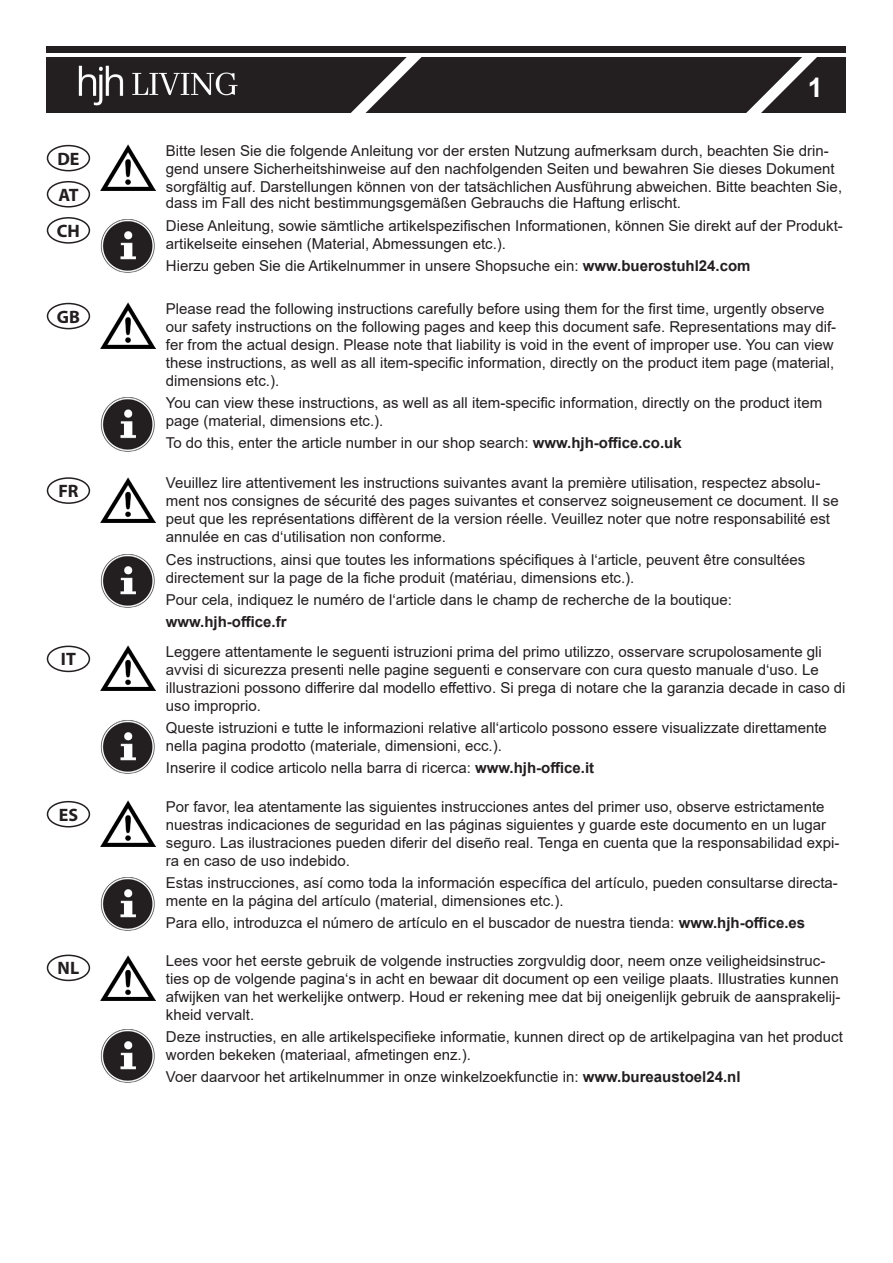
<style>
.page{position:relative;width:893px;height:1263px;background:#fff}
.page>*{position:absolute;margin:0;border:0;box-sizing:border-box;transform-origin:0 0}
.t1{font:700 27px "Arial";color:#fff}
.t2{font:700 18px "Myriad Pro";color:#231f20}
.Standardtext{font:15px/18px "Arial";color:#231f20}
.Standardtext-2{font:700 15px "Arial";color:#231f20}
.s1{font-weight:700}
</style>
<div class="page">
<img style="left:100px;top:219px;width:55px;height:54px">
<div style="left:47px;top:181px;width:43px;height:27px;border:2px solid #231f20;border-radius:50%"></div>
<div style="left:47px;top:217px;width:43px;height:27px;border:2px solid #231f20;border-radius:50%"></div>
<div style="left:47px;top:145px;width:43px;height:26px;border:2px solid #231f20;border-radius:50%"></div>
<div style="left:47px;top:303px;width:43px;height:26px;border:2px solid #231f20;border-radius:50%"></div>
<img style="left:100px;top:397px;width:55px;height:55px">
<div style="left:47px;top:477px;width:43px;height:27px;border:2px solid #231f20;border-radius:50%"></div>
<img style="left:100px;top:554px;width:55px;height:53px">
<div style="left:47px;top:954px;width:43px;height:27px;border:2px solid #231f20;border-radius:50%"></div>
<img style="left:100px;top:1029px;width:55px;height:54px">
<img style="left:100px;top:955px;width:56px;height:45px">
<div style="left:47px;top:646px;width:43px;height:26px;border:2px solid #231f20;border-radius:50%"></div>
<img style="left:100px;top:720px;width:55px;height:54px">
<img style="left:100px;top:646px;width:56px;height:45px">
<div style="left:47px;top:801px;width:43px;height:26px;border:2px solid #231f20;border-radius:50%"></div>
<img style="left:100px;top:877px;width:55px;height:54px">
<img style="left:100px;top:801px;width:56px;height:45px">
<img style="left:100px;top:477px;width:56px;height:46px">
<img style="left:100px;top:303px;width:56px;height:45px">
<img style="left:100px;top:145px;width:56px;height:45px">
<div style="left:47px;top:57px;width:799px;height:55px;background:#231f20"></div>
<svg style="left:338px;top:46px;width:96px;height:67px"></svg>
<svg style="left:733px;top:46px;width:96px;height:67px"></svg>
<div style="left:47px;top:47px;width:799px;height:6px;background:#231f20"></div>
<img style="left:78px;top:65px;width:160px;height:41px">
<p class="t2" style="left:57px;top:147px;width:24px">DE</p>
<p class="t2" style="left:58px;top:183px;width:22px">AT</p>
<p class="t2" style="left:57px;top:219px;width:25px">CH</p>
<p class="t1" style="left:808px;top:69px;width:17px">1</p>
<p class="Standardtext" style="left:166px;top:141px;width:678px">Bitte lesen Sie die folgende Anleitung vor der ersten Nutzung aufmerksam durch, beachten Sie drin&shy;gend unsere Sicherheitshinweise auf den nachfolgenden Seiten und bewahren Sie dieses Dokument sorgfältig auf. Darstellungen können von der tatsächlichen Ausführung abweichen. Bitte beachten Sie,</p>
<p class="Standardtext" style="left:166px;top:194px;width:517px">dass im Fall des nicht bestimmungsgemäßen Gebrauchs die Haftung erlischt.</p>
<p class="Standardtext" style="left:166px;top:216px;width:679px">Diese Anleitung, sowie sämtliche artikelspezifischen Informationen, können Sie direkt auf der Produkt&shy;artikelseite einsehen (Material, Abmessungen etc.).</p>
<p class="Standardtext" style="left:166px;top:256px;width:586px">Hierzu geben Sie die Artikelnummer in unsere Shopsuche ein: <span class="s1">www.buerostuhl24.com</span></p>
<p class="t2" style="left:57px;top:305px;width:25px">GB</p>
<p class="Standardtext" style="left:166px;top:299px;width:672px">Please read the following instructions carefully before using them for the first time, urgently observe our safety instructions on the following pages and keep this document safe. Representations may dif&shy;fer from the actual design. Please note that liability is void in the event of improper use. You can view these instructions, as well as all item-specific information, directly on the product item page (material, dimensions etc.).</p>
<p class="Standardtext" style="left:166px;top:394px;width:658px">You can view these instructions, as well as all item-specific information, directly on the product item page (material, dimensions etc.).</p>
<p class="Standardtext" style="left:166px;top:434px;width:517px">To do this, enter the article number in our shop search: <span class="s1">www.hjh-office.co.uk</span></p>
<p class="Standardtext" style="left:166px;top:474px;width:674px">Veuillez lire attentivement les instructions suivantes avant la première utilisation, respectez absolu&shy;ment nos consignes de sécurité des pages suivantes et conservez soigneusement ce document. Il se peut que les représentations diffèrent de la version réelle. Veuillez noter que notre responsabilité est annulée en cas d‘utilisation non conforme.</p>
<p class="Standardtext" style="left:166px;top:550px;width:641px">Ces instructions, ainsi que toutes les informations spécifiques à l‘article, peuvent être consultées directement sur la page de la fiche produit (matériau, dimensions etc.).</p>
<p class="Standardtext" style="left:166px;top:590px;width:568px">Pour cela, indiquez le numéro de l‘article dans le champ de recherche de la boutique:</p>
<p class="Standardtext-2" style="left:166px;top:611px;width:122px">www.hjh-office.fr</p>
<p class="t2" style="left:58px;top:479px;width:22px">FR</p>
<p class="t2" style="left:61px;top:647px;width:16px">IT</p>
<p class="Standardtext" style="left:166px;top:642px;width:681px">Leggere attentamente le seguenti istruzioni prima del primo utilizzo, osservare scrupolosamente gli avvisi di sicurezza presenti nelle pagine seguenti e conservare con cura questo manuale d‘uso. Le illustrazioni possono differire dal modello effettivo. Si prega di notare che la garanzia decade in caso di uso improprio.</p>
<p class="Standardtext" style="left:166px;top:718px;width:663px">Queste istruzioni e tutte le informazioni relative all‘articolo possono essere visualizzate direttamente nella pagina prodotto (materiale, dimensioni, ecc.).</p>
<p class="Standardtext" style="left:166px;top:759px;width:430px">Inserire il codice articolo nella barra di ricerca: <span class="s1">www.hjh-office.it</span></p>
<p class="t2" style="left:59px;top:803px;width:21px">ES</p>
<p class="Standardtext" style="left:166px;top:797px;width:675px">Por favor, lea atentamente las siguientes instrucciones antes del primer uso, observe estrictamente nuestras indicaciones de seguridad en las páginas siguientes y guarde este documento en un lugar seguro. Las ilustraciones pueden diferir del diseño real. Tenga en cuenta que la responsabilidad expi&shy;ra en caso de uso indebido.</p>
<p class="Standardtext" style="left:166px;top:874px;width:674px">Estas instrucciones, así como toda la información específica del artículo, pueden consultarse directa&shy;mente en la página del artículo (material, dimensiones etc.).</p>
<p class="Standardtext" style="left:166px;top:914px;width:641px">Para ello, introduzca el número de artículo en el buscador de nuestra tienda: <span class="s1">www.hjh-office.es</span></p>
<p class="t2" style="left:58px;top:956px;width:23px">NL</p>
<p class="Standardtext" style="left:166px;top:951px;width:676px">Lees voor het eerste gebruik de volgende instructies zorgvuldig door, neem onze veiligheidsinstruc&shy;ties op de volgende pagina‘s in acht en bewaar dit document op een veilige plaats. Illustraties kunnen afwijken van het werkelijke ontwerp. Houd er rekening mee dat bij oneigenlijk gebruik de aansprakelij&shy;kheid vervalt.</p>
<p class="Standardtext" style="left:166px;top:1028px;width:678px">Deze instructies, en alle artikelspecifieke informatie, kunnen direct op de artikelpagina van het product worden bekeken (materiaal, afmetingen enz.).</p>
<p class="Standardtext" style="left:166px;top:1068px;width:576px">Voer daarvoor het artikelnummer in onze winkelzoekfunctie in: <span class="s1">www.bureaustoel24.nl</span></p>
</div>
